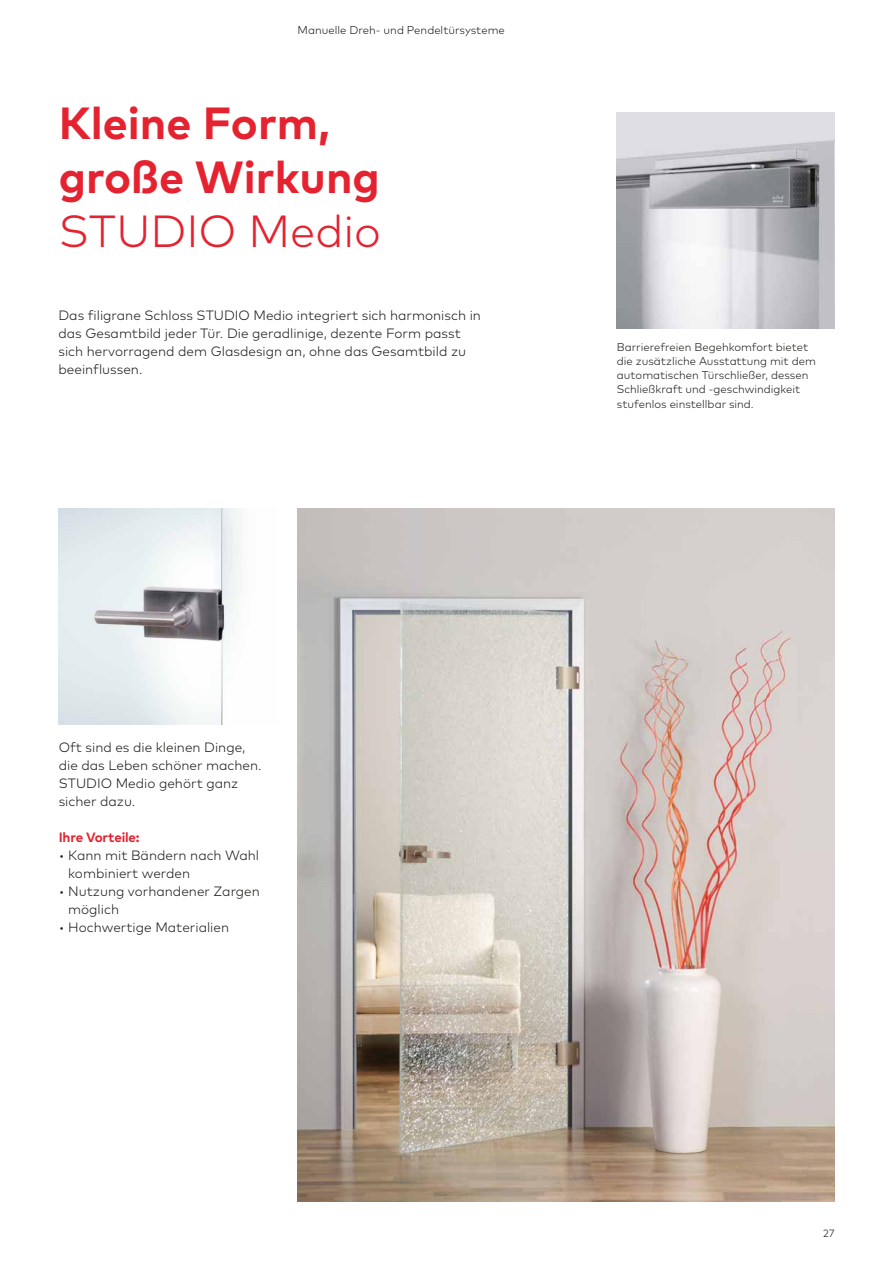
<style>
.page{position:relative;width:893px;height:1263px;background:#fff}
.page>*{position:absolute;margin:0;border:0;box-sizing:border-box;transform-origin:0 0}
.t1{font:700 45px/54px "Mark Pro";color:#e52330}
.t2{font:300 45px "Mark Pro";color:#e52330}
.t3{font:300 13.5px/18px "Mark Pro";color:#1d1d1b}
.t4{font:700 13.5px "Mark Pro";letter-spacing:-.01em;color:#e52330}
.t5{font:300 11.25px/14.2px "Mark Pro";color:#1d1d1b}
.t6{font:300 10.5px "Mark Pro";color:#1d1d1b}
</style>
<div class="page">
<img style="left:298px;top:508px;width:537px;height:694px">
<img style="left:617px;top:112px;width:218px;height:216px">
<img style="left:59px;top:508px;width:184px;height:216px">
<p class="t5" style="left:298px;top:24px;width:209px">Manuelle Dreh- und Pendeltürsysteme</p>
<h1 class="t1" style="left:59px;top:102px;width:323px">Kleine Form, große Wirkung</h1>
<h1 class="t2" style="left:59px;top:215px;width:324px">STUDIO Medio</h1>
<p class="t3" style="left:58px;top:307px;width:424px">Das filigrane Schloss STUDIO Medio integriert sich harmonisch in das Gesamtbild jeder Tür. Die geradlinige, dezente Form passt sich hervorragend dem Glasdesign an, ohne das Gesamtbild zu beeinflussen.</p>
<p class="t5" style="left:617px;top:341px;width:200px">Barrierefreien Begehkomfort bietet die zusätzliche Ausstattung mit dem automatischen Türschließer, dessen Schließkraft und -geschwindigkeit stufenlos einstellbar sind.</p>
<p class="t3" style="left:59px;top:739px;width:204px">Oft sind es die kleinen Dinge, die das Leben schöner machen.<br>STUDIO Medio gehört ganz sicher dazu.</p>
<p class="t4" style="left:59px;top:832px;width:82px">Ihre Vorteile:</p>
<p class="t3" style="left:68px;top:847px;width:192px;text-indent:-9px">• Kann mit Bändern nach Wahl kombiniert werden</p>
<p class="t3" style="left:68px;top:883px;width:193px;text-indent:-9px">• Nutzung vorhandener Zargen möglich</p>
<p class="t3" style="left:59px;top:919px;width:172px">• Hochwertige Materialien</p>
<p class="t6" style="left:823px;top:1229px;width:13px">27</p>
</div>
